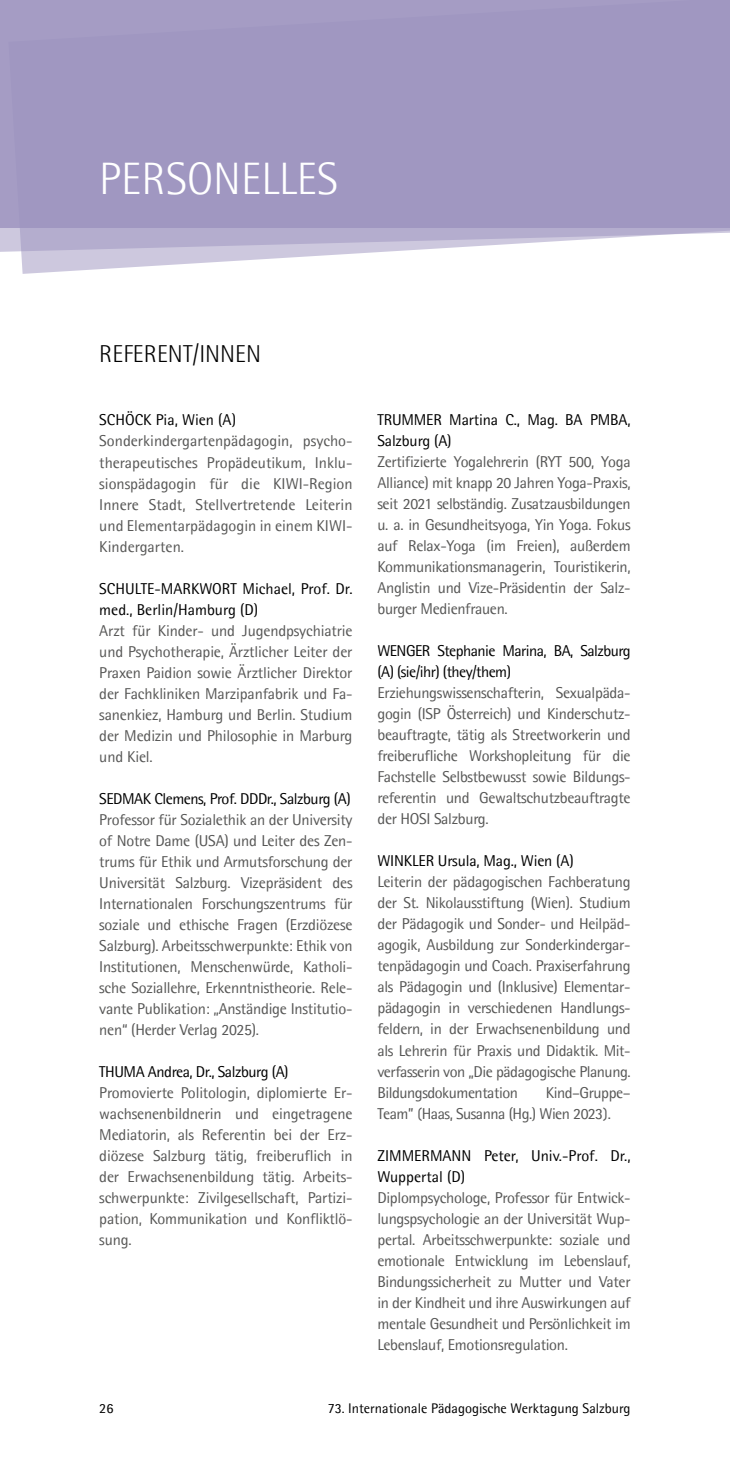
<style>
.page{position:relative;width:730px;height:1474px;background:#fff}
.page>*{position:absolute;margin:0;border:0;box-sizing:border-box;transform-origin:0 0}
.t1{font:300 45.5px "Agfa Rotis Semisans";color:#fff}
.t2{font:300 24.5px "Agfa Rotis Semisans";color:#000}
.t3{font:15.75px/21px "Agfa Rotis Semisans";letter-spacing:-.02em;color:#575756;text-align:justify}
.t4{font:15.75px/21px "Agfa Rotis Semisans";letter-spacing:-.01em;color:#000}
.t5{font:15.75px "Agfa Rotis Semisans";letter-spacing:-.03em;color:#000}
.t6{font:15.75px/21px "Agfa Rotis Semisans";letter-spacing:-.035em;color:#000}
.t7{font:14px "Agfa Rotis Semisans";color:#000}
.s1{font-family:"Avalon Plain"}
</style>
<div class="page">
<svg style="left:21px;top:252px;width:357px;height:22px"></svg>
<svg style="left:0;top:0;width:729px;height:252px;fill:#a097c1"></svg>
<h1 class="t1" style="left:99px;top:152px;width:240px">PERSONELLES</h1>
<h2 class="t2" style="left:99px;top:340px;width:163px">REFERENT/INNEN</h2>
<p class="t4" style="left:99px;top:409px;width:138px">SCHÖCK Pia, Wien (A)</p>
<p class="t3" style="left:99px;top:430px;width:254px">Sonderkindergartenpädagogin, psycho&shy;therapeutisches Propädeutikum, Inklu&shy;sionspädagogin für die KIWI-Region Innere Stadt, Stellvertretende Leiterin und Elementarpädagogin in einem KIWI-Kindergarten.</p>
<p class="t4" style="left:99px;top:577px;width:254px">SCHULTE-MARKWORT Michael, Prof. Dr. med., Berlin/Hamburg (D)</p>
<p class="t3" style="left:99px;top:619px;width:254px">Arzt für Kinder- und Jugendpsychiatrie und Psychotherapie, Ärztlicher Leiter der Praxen Paidion sowie Ärztlicher Direktor der Fachkliniken Marzipanfabrik und Fa&shy;sanenkiez, Hamburg und Berlin. Studium der Medizin und Philosophie in Marburg und Kiel.</p>
<p class="t5" style="left:99px;top:789px;width:253px">SEDMAK Clemens, Prof. DDDr., Salzburg (A)</p>
<p class="t3" style="left:99px;top:808px;width:255px">Professor für Sozialethik an der University of Notre Dame (USA) und Leiter des Zen&shy;trums für Ethik und Armutsforschung der Universität Salzburg. Vizepräsident des Internationalen Forschungszentrums für soziale und ethische Fragen (Erzdiözese Salzburg). Arbeitsschwerpunkte: Ethik von Institutionen, Menschenwürde, Katholi&shy;sche Soziallehre, Erkenntnistheorie. Rele&shy;vante Publikation: „Anständige Institutio&shy;nen“ (Herder Verlag 2025).</p>
<p class="t5" style="left:99px;top:1062px;width:191px">THUMA Andrea, Dr., Salzburg (A)</p>
<p class="t3" style="left:99px;top:1081px;width:255px">Promovierte Politologin, diplomierte Er&shy;wachsenenbildnerin und eingetragene Mediatorin, als Referentin bei der Erz&shy;diözese Salzburg tätig, freiberuflich in der Erwachsenenbildung tätig. Arbeits&shy;schwerpunkte: Zivilgesellschaft, Partizi&shy;pation, Kommunikation und Konfliktlö&shy;sung.</p>
<p class="t4" style="left:377px;top:409px;width:254px">TRUMMER Martina C., Mag. BA PMBA,<br>Salzburg (A)</p>
<p class="t3" style="left:377px;top:451px;width:254px">Zertifizierte Yogalehrerin (RYT 500, Yoga Alliance) mit knapp 20 Jahren Yoga-Praxis, seit 2021 selbständig. Zusatzausbildungen u. a. in Gesundheitsyoga, Yin Yoga. Fokus auf Relax-Yoga (im Freien), außerdem Kommunikationsmanagerin, Touristikerin, Anglistin und Vize-Präsidentin der Salz&shy;burger Medienfrauen.</p>
<p class="t6" style="left:377px;top:640px;width:254px">WENGER Stephanie Marina, BA, Salzburg (A) (sie/ihr) (they/them)</p>
<p class="t3" style="left:377px;top:682px;width:255px">Erziehungswissenschafterin, Sexualpäda&shy;gogin (ISP Österreich) und Kinderschutz&shy;beauftragte, tätig als Streetworkerin und freiberufliche Workshopleitung für die Fachstelle Selbstbewusst sowie Bildungs&shy;referentin und Gewaltschutzbeauftragte der HOSI Salzburg.</p>
<p class="t4" style="left:377px;top:850px;width:198px">WINKLER Ursula, Mag., Wien (A)</p>
<p class="t3" style="left:377px;top:871px;width:255px">Leiterin der pädagogischen Fachberatung der St. Nikolausstiftung (Wien). Studium der Pädagogik und Sonder- und Heilpäd&shy;agogik, Ausbildung zur Sonderkindergar&shy;tenpädagogin und Coach. Praxiserfahrung als Pädagogin und (Inklusive) Elementar&shy;pädagogin in verschiedenen Handlungs&shy;feldern, in der Erwachsenenbildung und als Lehrerin für Praxis und Didaktik. Mit&shy;verfasserin von „Die pädagogische Planung.<br>Bildungsdokumentation</p>
<p class="t3" style="left:377px;top:1081px;width:254px;text-indent:168px">Kind–Gruppe–<br>Team” <span class="s1">[</span>Haas, Susanna (Hg.) Wien 2023<span class="s1">]</span>.</p>
<p class="t4" style="left:377px;top:1144px;width:254px">ZIMMERMANN Peter, Univ.-Prof. Dr.,<br>Wuppertal (D)</p>
<p class="t3" style="left:377px;top:1186px;width:255px">Diplompsychologe, Professor für Entwick&shy;lungspsychologie an der Universität Wup&shy;pertal. Arbeitsschwerpunkte: soziale und emotionale Entwicklung im Lebenslauf, Bindungssicherheit zu Mutter und Vater in der Kindheit und ihre Auswirkungen auf mentale Gesundheit und Persönlichkeit im Lebenslauf, Emotionsregulation.</p>
<p class="t7" style="left:99px;top:1399px;width:16px">26</p>
<p class="t7" style="left:327px;top:1399px;width:304px">73. Internationale Pädagogische Werktagung Salzburg</p>
</div>
